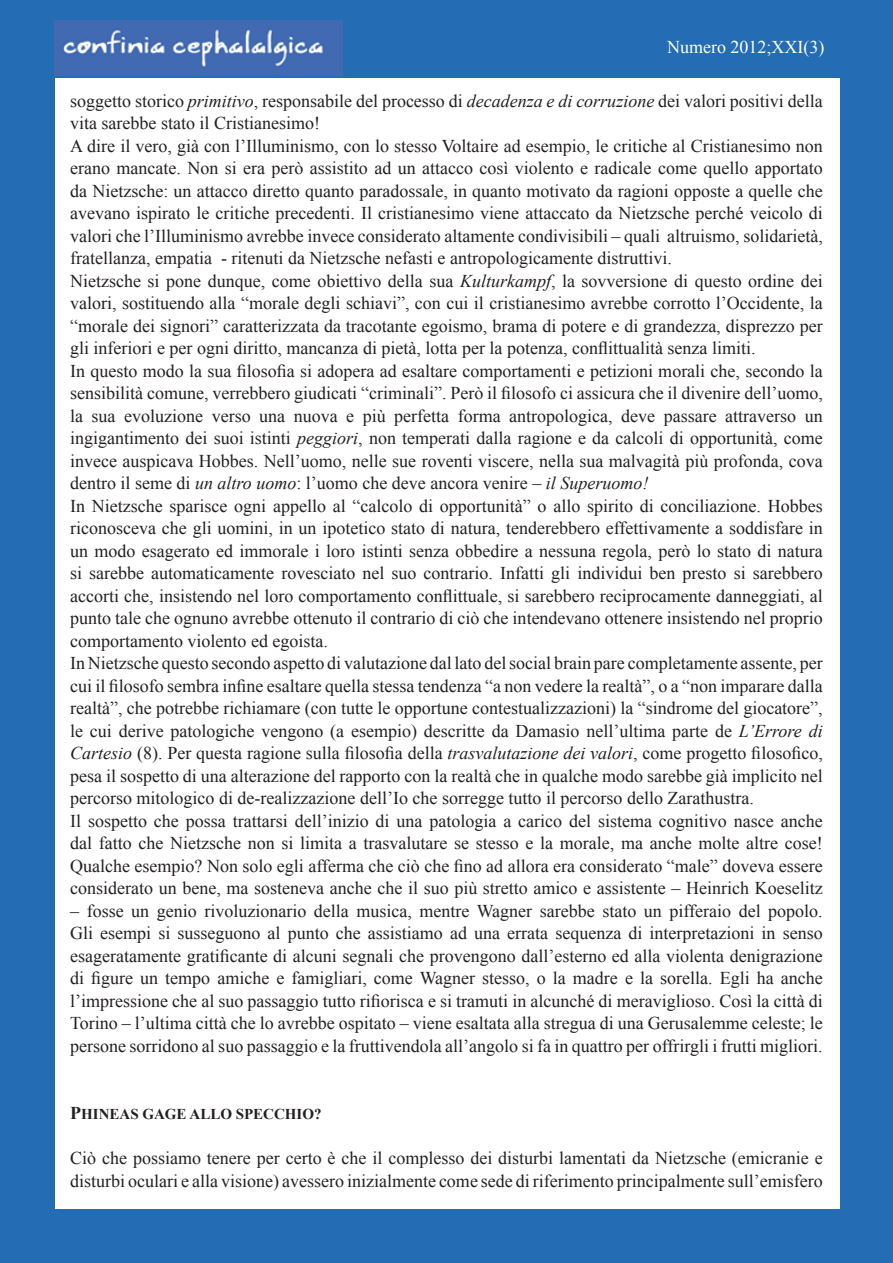
<style>
.page{position:relative;width:893px;height:1263px;background:#246db4}
.page>*{position:absolute;margin:0;border:0;box-sizing:border-box;transform-origin:0 0}
.t1{font:18px/22.5px "Times New Roman";color:#231f20}
.t2{font:18px "Times New Roman";color:#fff}
.t3{font:700 15px "Times New Roman";color:#231f20}
.s1{font-style:italic}
.s2{font-size:18px}
</style>
<div class="page">
<img style="left:54px;top:20px;width:288px;height:55px">
<div style="left:55px;top:79px;width:784px;height:1130px;background:#fff"></div>
<p class="t2" style="left:667px;top:35px;width:159px">Numero 2012;XXI(3)</p>
<p class="t1" style="left:70px;top:89px;width:754px">soggetto storico <span class="s1">primitivo</span>, responsabile del processo di <span class="s1">decadenza e di corruzione</span> dei valori positivi della vita sarebbe stato il Cristianesimo!<br>A dire il vero, già con l’Illuminismo, con lo stesso Voltaire ad esempio, le critiche al Cristianesimo non erano mancate. Non si era però assistito ad un attacco così violento e radicale come quello apportato da Nietzsche: un attacco diretto quanto paradossale, in quanto motivato da ragioni opposte a quelle che avevano ispirato le critiche precedenti. Il cristianesimo viene attaccato da Nietzsche perché veicolo di valori che l’Illuminismo avrebbe invece considerato altamente condivisibili – quali altruismo, solidarietà, fratellanza, empatia - ritenuti da Nietzsche nefasti e antropologicamente distruttivi.<br>Nietzsche si pone dunque, come obiettivo della sua <span class="s1">Kulturkampf</span>, la sovversione di questo ordine dei valori, sostituendo alla “morale degli schiavi”, con cui il cristianesimo avrebbe corrotto l’Occidente, la “morale dei signori” caratterizzata da tracotante egoismo, brama di potere e di grandezza, disprezzo per gli inferiori e per ogni diritto, mancanza di pietà, lotta per la potenza, conflittualità senza limiti.<br>In questo modo la sua filosofia si adopera ad esaltare comportamenti e petizioni morali che, secondo la sensibilità comune, verrebbero giudicati “criminali”. Però il filosofo ci assicura che il divenire dell’uomo, la sua evoluzione verso una nuova e più perfetta forma antropologica, deve passare attraverso un ingigantimento dei suoi istinti <span class="s1">peggiori</span>, non temperati dalla ragione e da calcoli di opportunità, come invece auspicava Hobbes. Nell’uomo, nelle sue roventi viscere, nella sua malvagità più profonda, cova dentro il seme di <span class="s1">un altro uomo</span>: l’uomo che deve ancora venire – <span class="s1">il Superuomo!<br></span>In Nietzsche sparisce ogni appello al “calcolo di opportunità” o allo spirito di conciliazione. Hobbes riconosceva che gli uomini, in un ipotetico stato di natura, tenderebbero effettivamente a soddisfare in un modo esagerato ed immorale i loro istinti senza obbedire a nessuna regola, però lo stato di natura si sarebbe automaticamente rovesciato nel suo contrario. Infatti gli individui ben presto si sarebbero accorti che, insistendo nel loro comportamento conflittuale, si sarebbero reciprocamente danneggiati, al punto tale che ognuno avrebbe ottenuto il contrario di ciò che intendevano ottenere insistendo nel proprio comportamento violento ed egoista.<br>In Nietzsche questo secondo aspetto di valutazione dal lato del social brain pare completamente assente, per cui il filosofo sembra infine esaltare quella stessa tendenza “a non vedere la realtà”, o a “non imparare dalla realtà”, che potrebbe richiamare (con tutte le opportune contestualizzazioni) la “sindrome del giocatore”, le cui derive patologiche vengono (a esempio) descritte da Damasio nell’ultima parte de <span class="s1">L’Errore di Cartesio</span> (8). Per questa ragione sulla filosofia della <span class="s1">trasvalutazione dei valori</span>, come progetto filosofico, pesa il sospetto di una alterazione del rapporto con la realtà che in qualche modo sarebbe già implicito nel percorso mitologico di de-realizzazione dell’Io che sorregge tutto il percorso dello Zarathustra.<br>Il sospetto che possa trattarsi dell’inizio di una patologia a carico del sistema cognitivo nasce anche dal fatto che Nietzsche non si limita a trasvalutare se stesso e la morale, ma anche molte altre cose!<br>Qualche esempio? Non solo egli afferma che ciò che fino ad allora era considerato “male” doveva essere considerato un bene, ma sosteneva anche che il suo più stretto amico e assistente – Heinrich Koeselitz</p>
<p class="t1" style="left:70px;top:899px;width:754px;text-align:justify">– fosse un genio rivoluzionario della musica, mentre Wagner sarebbe stato un pifferaio del popolo.<br>Gli esempi si susseguono al punto che assistiamo ad una errata sequenza di interpretazioni in senso esageratamente gratificante di alcuni segnali che provengono dall’esterno ed alla violenta denigrazione di figure un tempo amiche e famigliari, come Wagner stesso, o la madre e la sorella. Egli ha anche l’impressione che al suo passaggio tutto rifiorisca e si tramuti in alcunché di meraviglioso. Così la città di Torino – l’ultima città che lo avrebbe ospitato – viene esaltata alla stregua di una Gerusalemme celeste; le persone sorridono al suo passaggio e la fruttivendola all’angolo si fa in quattro per offrirgli i frutti migliori.</p>
<p class="t3" style="left:70px;top:1104px;width:253px"><span class="s2">P</span>HINEAS GAGE ALLO SPECCHIO?</p>
<p class="t1" style="left:70px;top:1146px;width:754px">Ciò che possiamo tenere per certo è che il complesso dei disturbi lamentati da Nietzsche (emicranie e disturbi oculari e alla visione) avessero inizialmente come sede di riferimento principalmente sull’emisfero</p>
</div>
